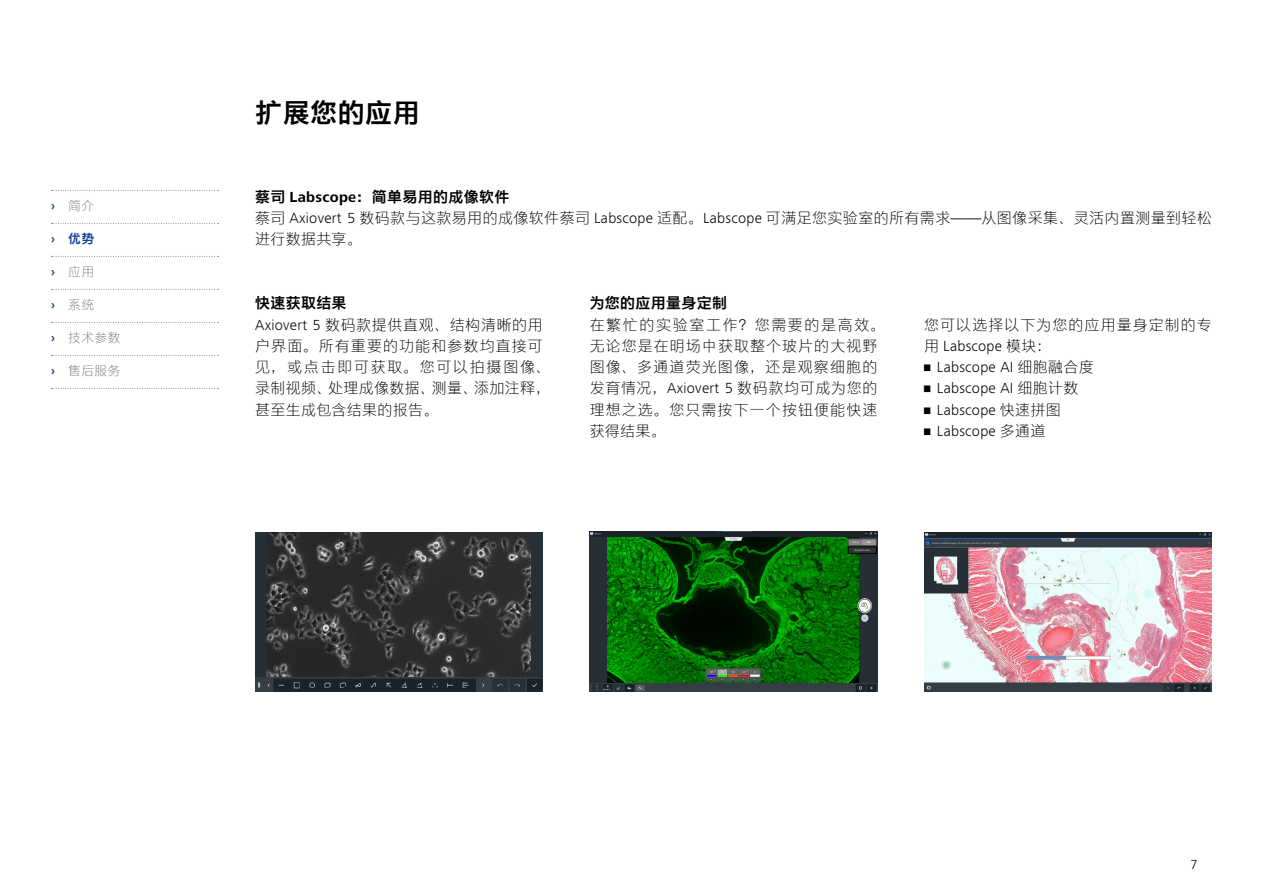
<style>
.page{position:relative;width:1263px;height:893px;background:#fff}
.page>*{position:absolute;margin:0;border:0;box-sizing:border-box;transform-origin:0 0}
.t1{font:27px "M Ying Hei PRC W7";letter-spacing:.02em;color:#000}
.t2{font:15px/21.3px "M Ying Hei PRC W3";letter-spacing:.07em;color:#000}
.t3{font:15px/21.3px "M Ying Hei PRC W3";letter-spacing:.04em;color:#000}
.t4{font:15px/21.3px "M Ying Hei PRC W3";letter-spacing:.025em;color:#000}
.t5{font:300 15px "ZEISS Frutiger Next W1 G";letter-spacing:.02em;color:#000}
.t6{font:15px "M Ying Hei PRC W7";letter-spacing:.02em;color:#000}
.t7{font:300 13.5px "ZEISS Frutiger Next W1 G";color:#000}
.t8{font:12.75px "M Ying Hei PRC W3";letter-spacing:.04em;color:#7c7b7b}
.t9{font:12.75px "M Ying Hei PRC W7";color:#164194}
.s1{font-family:"ZEISS Frutiger Next W1 G";font-weight:700;color:#164194}
.s2{font-family:"ZEISS Frutiger Next W1 G";font-weight:700}
.s3{font-family:"ZEISS Frutiger Next W1 G";font-weight:300}
.s4{font-family:"M Ying Hei PRC W3";font-weight:400}
</style>
<div class="page">
<img style="left:590px;top:532px;width:287px;height:160px">
<img style="left:924px;top:532px;width:288px;height:160px">
<img style="left:255px;top:532px;width:288px;height:160px">
<svg style="left:51px;top:190px;width:168px;height:1px"></svg>
<svg style="left:51px;top:223px;width:168px;height:1px"></svg>
<svg style="left:51px;top:256px;width:168px;height:1px"></svg>
<svg style="left:51px;top:289px;width:168px;height:1px"></svg>
<svg style="left:51px;top:322px;width:168px;height:1px"></svg>
<svg style="left:51px;top:355px;width:168px;height:1px"></svg>
<svg style="left:51px;top:388px;width:168px;height:1px"></svg>
<p class="t8" style="left:51px;top:198px;width:45px"><span class="s1">›</span> 简介</p>
<p class="t9" style="left:51px;top:231px;width:45px"><span class="s2">›</span> 优势</p>
<p class="t8" style="left:51px;top:264px;width:45px"><span class="s1">›</span> 应用</p>
<p class="t8" style="left:51px;top:297px;width:45px"><span class="s1">›</span> 系统</p>
<p class="t8" style="left:51px;top:330px;width:71px"><span class="s1">›</span> 技术参数</p>
<p class="t8" style="left:51px;top:363px;width:71px"><span class="s1">›</span> 售后服务</p>
<h1 class="t1" style="left:255px;top:95px;width:166px">扩展您的应用</h1>
<p class="t6" style="left:255px;top:187px;width:256px">蔡司 <span class="s2">Labscope</span>：简单易用的成像软件</p>
<p class="t4" style="left:255px;top:207px;width:958px">蔡司 <span class="s3">Axiovert 5</span> 数码款与这款易用的成像软件蔡司 <span class="s3">Labscope</span> 适配。<span class="s3">Labscope</span> 可满足您实验室的所有需求——从图像采集、灵活内置测量到轻松进行数据共享。</p>
<p class="t6" style="left:255px;top:294px;width:93px">快速获取结果</p>
<p class="t3" style="left:255px;top:313px;width:297px"><span class="s3">Axiovert 5</span> 数码款提供直观、结构清晰的用户界面。所有重要的功能和参数均直接可见，或点击即可获取。您可以拍摄图像、录制视频、处理成像数据、测量、添加注释，甚至生成包含结果的报告。</p>
<p class="t6" style="left:590px;top:294px;width:139px">为您的应用量身定制</p>
<p class="t2" style="left:590px;top:313px;width:297px">在繁忙的实验室工作？您需要的是高效。无论您是在明场中获取整个玻片的大视野图像、多通道荧光图像，还是观察细胞的发育情况，<span class="s3">Axiovert 5</span> 数码款均可成为您的理想之选。您只需按下一个按钮便能快速获得结果。</p>
<p class="t2" style="left:924px;top:313px;width:289px">您可以选择以下为您的应用量身定制的专</p>
<p class="t5" style="left:924px;top:335px;width:129px"><span class="s4">用</span> Labscope <span class="s4">模块：</span></p>
<p class="t5" style="left:924px;top:357px;width:171px">• Labscope AI <span class="s4">细胞融合度</span></p>
<p class="t5" style="left:924px;top:378px;width:156px">• Labscope AI <span class="s4">细胞计数</span></p>
<p class="t5" style="left:924px;top:399px;width:138px">• Labscope <span class="s4">快速拼图</span></p>
<p class="t5" style="left:924px;top:421px;width:123px">• Labscope <span class="s4">多通道</span></p>
<p class="t7" style="left:1190px;top:855px;width:9px">7</p>
</div>
